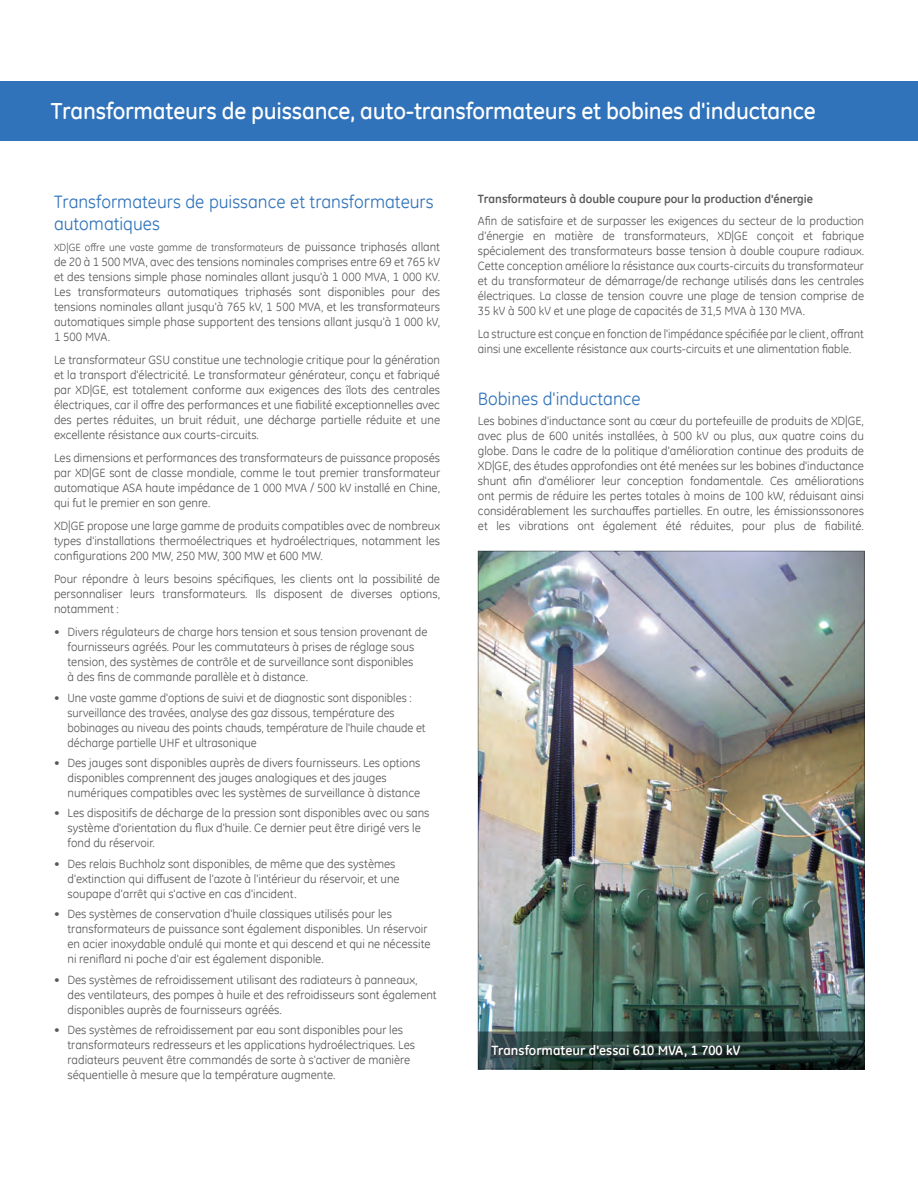
<style>
.page{position:relative;width:918px;height:1188px;background:#fff}
.page>*{position:absolute;margin:0;border:0;box-sizing:border-box;transform-origin:0 0}
.XD_Section_Head{font:500 23.25px "GE Inspira";letter-spacing:-.01em;color:#fff}
.XD_Section_Sub{font:18px/21.6px "GE Inspira";color:#3073ba}
.XD_new_picture_capti{font:700 13.5px "GE Inspira";color:#fff}
.XD_Copy{font:12px/15px "GE Inspira";color:#57585a}
.XD_Section_Sub_Sub_s{font:700 12px "GE Inspira";color:#57585a}
.XD_Copy-2{font:10.5px "GE Inspira";color:#57585a}
.s1{font-size:12px}
</style>
<div class="page">
<div style="left:0;top:81px;width:918px;height:59px;background:#3073ba"></div>
<img style="left:480px;top:553px;width:383px;height:479px">
<svg style="left:478px;top:1032px;width:387px;height:37px;background:#223834"></svg>
<svg style="left:491px;top:1045px;width:252px;height:15px;background:#253834"></svg>
<p class="XD_Section_Head" style="left:51px;top:97px;width:766px">Transformateurs de puissance, auto-transformateurs et bobines d'inductance</p>
<p class="XD_Section_Sub" style="left:54px;top:190px;width:381px">Transformateurs de puissance et transformateurs automatiques</p>
<p class="XD_Copy-2" style="left:54px;top:240px;width:388px">XD|GE offre une vaste gamme de transformateurs <span class="s1">de puissance triphasés allant</span></p>
<p class="XD_Copy" style="left:54px;top:254px;width:388px;text-align:justify">de 20 à 1 500 MVA, avec des tensions nominales comprises entre 69 et 765 kV et des tensions simple phase nominales allant jusqu'à 1 000 MVA, 1 000 KV.<br>Les transformateurs automatiques triphasés sont disponibles pour des tensions nominales allant jusqu'à 765 kV, 1 500 MVA, et les transformateurs automatiques simple phase supportent des tensions allant jusqu'à 1 000 kV, 1 500 MVA.</p>
<p class="XD_Copy" style="left:54px;top:352px;width:388px;text-align:justify">Le transformateur GSU constitue une technologie critique pour la génération et la transport d'électricité. Le transformateur générateur, conçu et fabriqué par XD|GE, est totalement conforme aux exigences des îlots des centrales électriques, car il offre des performances et une fiabilité exceptionnelles avec des pertes réduites, un bruit réduit, une décharge partielle réduite et une excellente résistance aux courts-circuits.</p>
<p class="XD_Copy" style="left:54px;top:450px;width:388px;text-align:justify">Les dimensions et performances des transformateurs de puissance proposés par XD|GE sont de classe mondiale, comme le tout premier transformateur automatique ASA haute impédance de 1 000 MVA / 500 kV installé en Chine, qui fut le premier en son genre.</p>
<p class="XD_Copy" style="left:54px;top:518px;width:388px;text-align:justify">XD|GE propose une large gamme de produits compatibles avec de nombreux types d'installations thermoélectriques et hydroélectriques, notamment les configurations 200 MW, 250 MW, 300 MW et 600 MW.</p>
<p class="XD_Copy" style="left:54px;top:571px;width:388px;text-align:justify">Pour répondre à leurs besoins spécifiques, les clients ont la possibilité de personnaliser leurs transformateurs. Ils disposent de diverses options, notamment :</p>
<p class="XD_Copy" style="left:68px;top:624px;width:361px;text-indent:-14px">• Divers régulateurs de charge hors tension et sous tension provenant de fournisseurs agréés. Pour les commutateurs à prises de réglage sous tension, des systèmes de contrôle et de surveillance sont disponibles<br>à des fins de commande parallèle et à distance.</p>
<p class="XD_Copy" style="left:68px;top:690px;width:360px;text-indent:-14px">• Une vaste gamme d'options de suivi et de diagnostic sont disponibles : surveillance des travées, analyse des gaz dissous, température des bobinages au niveau des points chauds, température de l'huile chaude et décharge partielle UHF et ultrasonique</p>
<p class="XD_Copy" style="left:68px;top:755px;width:354px;text-indent:-14px">• Des jauges sont disponibles auprès de divers fournisseurs. Les options disponibles comprennent des jauges analogiques et des jauges numériques compatibles avec les systèmes de surveillance à distance</p>
<p class="XD_Copy" style="left:68px;top:805px;width:364px;text-indent:-14px">• Les dispositifs de décharge de la pression sont disponibles avec ou sans système d'orientation du flux d'huile. Ce dernier peut être dirigé vers le fond du réservoir.</p>
<p class="XD_Copy" style="left:68px;top:856px;width:334px;text-indent:-14px">• Des relais Buchholz sont disponibles, de même que des systèmes d'extinction qui diffusent de l'azote à l'intérieur du réservoir, et une soupape d'arrêt qui s'active en cas d'incident.</p>
<p class="XD_Copy" style="left:68px;top:906px;width:365px;text-indent:-14px">• Des systèmes de conservation d'huile classiques utilisés pour les transformateurs de puissance sont également disponibles. Un réservoir en acier inoxydable ondulé qui monte et qui descend et qui ne nécessite ni reniflard ni poche d'air est également disponible.</p>
<p class="XD_Copy" style="left:68px;top:972px;width:371px;text-indent:-14px">• Des systèmes de refroidissement utilisant des radiateurs à panneaux, des ventilateurs, des pompes à huile et des refroidisseurs sont également disponibles auprès de fournisseurs agréés.</p>
<p class="XD_Copy" style="left:68px;top:1022px;width:349px;text-indent:-14px">• Des systèmes de refroidissement par eau sont disponibles pour les transformateurs redresseurs et les applications hydroélectriques. Les radiateurs peuvent être commandés de sorte à s'activer de manière séquentielle à mesure que la température augmente.</p>
<p class="XD_Section_Sub_Sub_s" style="left:478px;top:192px;width:337px">Transformateurs à double coupure pour la production d'énergie</p>
<p class="XD_Copy" style="left:478px;top:213px;width:388px;text-align:justify">Afin de satisfaire et de surpasser les exigences du secteur de la production d'énergie en matière de transformateurs, XD|GE conçoit et fabrique spécialement des transformateurs basse tension à double coupure radiaux.<br>Cette conception améliore la résistance aux courts-circuits du transformateur et du transformateur de démarrage/de rechange utilisés dans les centrales électriques. La classe de tension couvre une plage de tension comprise de 35 kV à 500 kV et une plage de capacités de 31,5 MVA à 130 MVA.</p>
<p class="XD_Copy" style="left:478px;top:326px;width:388px">La structure est conçue en fonction de l'impédance spécifiée par le client, offrant ainsi une excellente résistance aux courts-circuits et une alimentation fiable.</p>
<p class="XD_Section_Sub" style="left:478px;top:387px;width:164px">Bobines d'inductance</p>
<p class="XD_Copy" style="left:478px;top:413px;width:388px;text-align:justify">Les bobines d'inductance sont au cœur du portefeuille de produits de XD|GE, avec plus de 600 unités installées, à 500 kV ou plus, aux quatre coins du globe. Dans le cadre de la politique d'amélioration continue des produits de XD|GE, des études approfondies ont été menées sur les bobines d'inductance shunt afin d'améliorer leur conception fondamentale. Ces améliorations ont permis de réduire les pertes totales à moins de 100 kW, réduisant ainsi considérablement les surchauffes partielles. En outre, les émissionssonores et les vibrations ont également été réduites, pour plus de fiabilité.</p>
<p class="XD_new_picture_capti" style="left:491px;top:1042px;width:251px">Transformateur d'essai 610 MVA, 1 700 kV</p>
</div>
